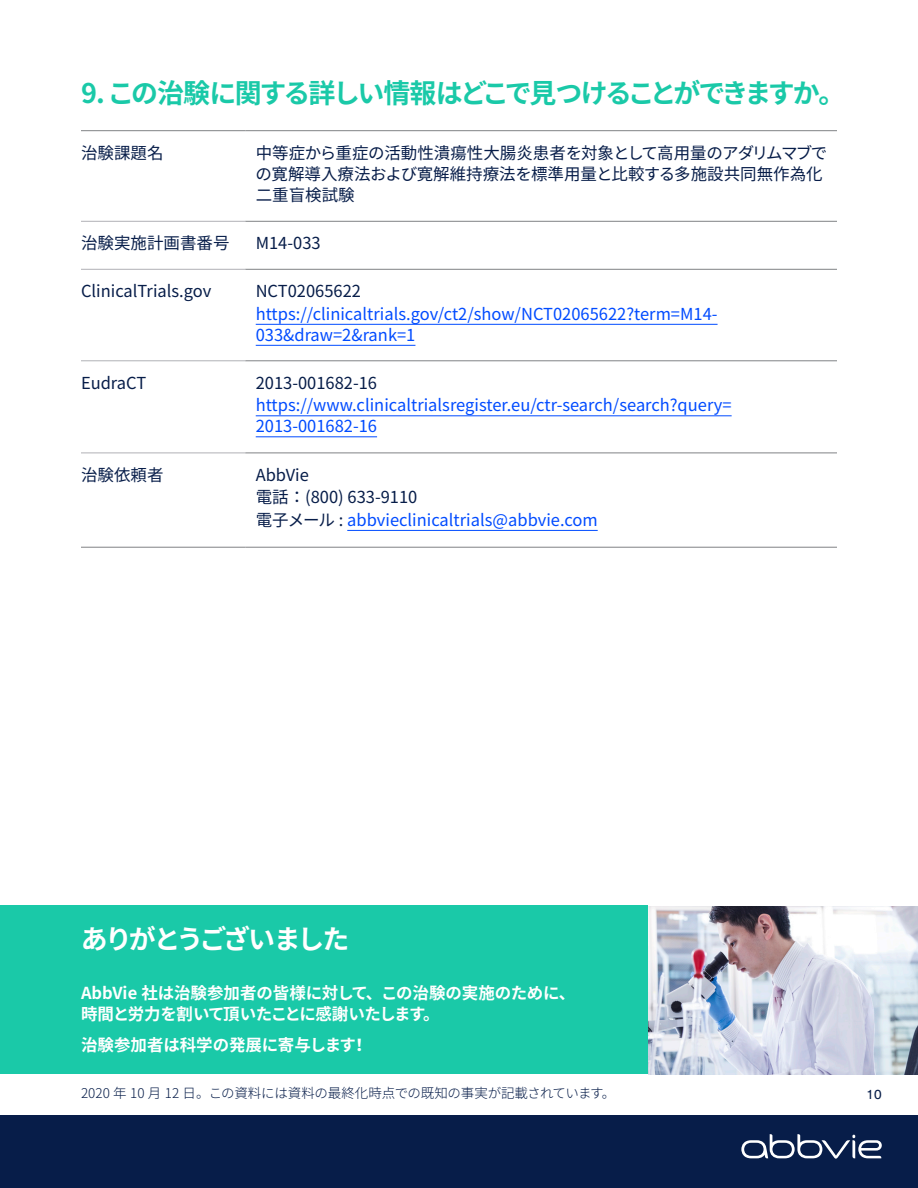
<style>
.page{position:relative;width:918px;height:1188px;background:#fff}
.page>*{position:absolute;margin:0;border:0;box-sizing:border-box;transform-origin:0 0}
.Hd_1{font:700 27px "Noto Sans CJ Kjp";letter-spacing:-.08em;color:#1ac9a8}
.Hd_1-2{font:700 27px "Noto Sans CJ Kjp";letter-spacing:-.105em;color:#fff}
.Table_Body_Reg{font:16.5px/21px "Noto Sans CJ Kjp";color:#004bff}
.Table_Body_Reg-2{font:16.5px/21px "Noto Sans CJ Kjp";color:#071d49}
.Body_1_SB_More{font:700 16.5px/21px "Noto Sans CJ Kjp";letter-spacing:-.015em;color:#fff}
.Body_1{font:700 16.5px "Noto Sans CJ Kjp";color:#fff}
.notes{font:300 13.5px "Noto Sans CJ Kjp";letter-spacing:-.015em;color:#071d49}
.t1{font:13.5px "Neue Haas Unica Pro";color:#071d49}
.s1{color:#071d49}
</style>
<div class="page">
<img style="left:648px;top:906px;width:270px;height:168px">
<div style="left:0;top:1115px;width:918px;height:73px;background:#071d49"></div>
<div style="left:0;top:906px;width:648px;height:168px;background:#1ac9a8"></div>
<hr style="left:81px;top:130px;width:164px;height:1px;background:#808285">
<hr style="left:245px;top:130px;width:592px;height:1px;background:#808285">
<hr style="left:245px;top:221px;width:592px;height:1px;background:#808285">
<hr style="left:245px;top:269px;width:592px;height:1px;background:#808285">
<hr style="left:245px;top:361px;width:592px;height:1px;background:#808285">
<hr style="left:245px;top:453px;width:592px;height:1px;background:#808285">
<hr style="left:81px;top:547px;width:164px;height:1px;background:#808285">
<hr style="left:245px;top:547px;width:592px;height:1px;background:#808285">
<hr style="left:81px;top:221px;width:164px;height:1px;background:#b0b1b5">
<hr style="left:81px;top:269px;width:164px;height:1px;background:#b0b1b5">
<hr style="left:81px;top:361px;width:164px;height:1px;background:#b0b1b5">
<hr style="left:81px;top:453px;width:164px;height:1px;background:#b0b1b5">
<hr style="left:256px;top:324px;width:462px;height:1px;background:#004bff">
<hr style="left:256px;top:345px;width:159px;height:1px;background:#004bff">
<hr style="left:256px;top:415px;width:476px;height:1px;background:#004bff">
<hr style="left:256px;top:436px;width:121px;height:1px;background:#004bff">
<hr style="left:347px;top:530px;width:251px;height:1px;background:#004bff">
<svg style="left:741px;top:1134px;width:141px;height:25px"></svg>
<p class="Hd_1" style="left:81px;top:77px;width:766px">9. この治験に関する詳しい情報はどこで見つけることができますか。</p>
<p class="Table_Body_Reg-2" style="left:81px;top:143px;width:84px">治験課題名</p>
<p class="Table_Body_Reg-2" style="left:255px;top:143px;width:573px">中等症から重症の活動性潰瘍性大腸炎患者を対象として高用量のアダリムマブでの寛解導入療法および寛解維持療法を標準用量と比較する多施設共同無作為化二重盲検試験</p>
<p class="Table_Body_Reg-2" style="left:81px;top:233px;width:150px">治験実施計画書番号</p>
<p class="Table_Body_Reg-2" style="left:256px;top:233px;width:66px">M14-033</p>
<p class="Table_Body_Reg-2" style="left:81px;top:281px;width:132px">ClinicalTrials.gov</p>
<p class="Table_Body_Reg-2" style="left:256px;top:281px;width:107px">NCT02065622</p>
<p class="Table_Body_Reg" style="left:256px;top:304px;width:463px">https://clinicaltrials.gov/ct2/show/NCT02065622?term=M14-<br>033&amp;draw=2&amp;rank=1</p>
<p class="Table_Body_Reg-2" style="left:81px;top:373px;width:67px">EudraCT</p>
<p class="Table_Body_Reg-2" style="left:256px;top:373px;width:123px">2013-001682-16</p>
<p class="Table_Body_Reg" style="left:256px;top:395px;width:477px">https://www.clinicaltrialsregister.eu/ctr-search/search?query=<br>2013-001682-16</p>
<p class="Table_Body_Reg-2" style="left:81px;top:465px;width:84px">治験依頼者</p>
<p class="Table_Body_Reg-2" style="left:256px;top:465px;width:55px">AbbVie</p>
<p class="Table_Body_Reg-2" style="left:256px;top:487px;width:163px">電話：(800) 633-9110</p>
<p class="Table_Body_Reg" style="left:256px;top:510px;width:343px"><span class="s1">電子メール :</span> abbvieclinicaltrials@abbvie.com</p>
<p class="Hd_1-2" style="left:81px;top:924px;width:270px">ありがとうございました</p>
<p class="Body_1_SB_More" style="left:81px;top:983px;width:496px">AbbVie 社は治験参加者の皆様に対して、この治験の実施のために、時間と労力を割いて頂いたことに感謝いたします。</p>
<p class="Body_1" style="left:81px;top:1036px;width:288px">治験参加者は科学の発展に寄与します！</p>
<p class="notes" style="left:81px;top:1086px;width:536px">2020 年 10 月 12 日。この資料には資料の最終化時点での既知の事実が記載されています。</p>
<p class="t1" style="left:867px;top:1086px;width:17px">10</p>
</div>
